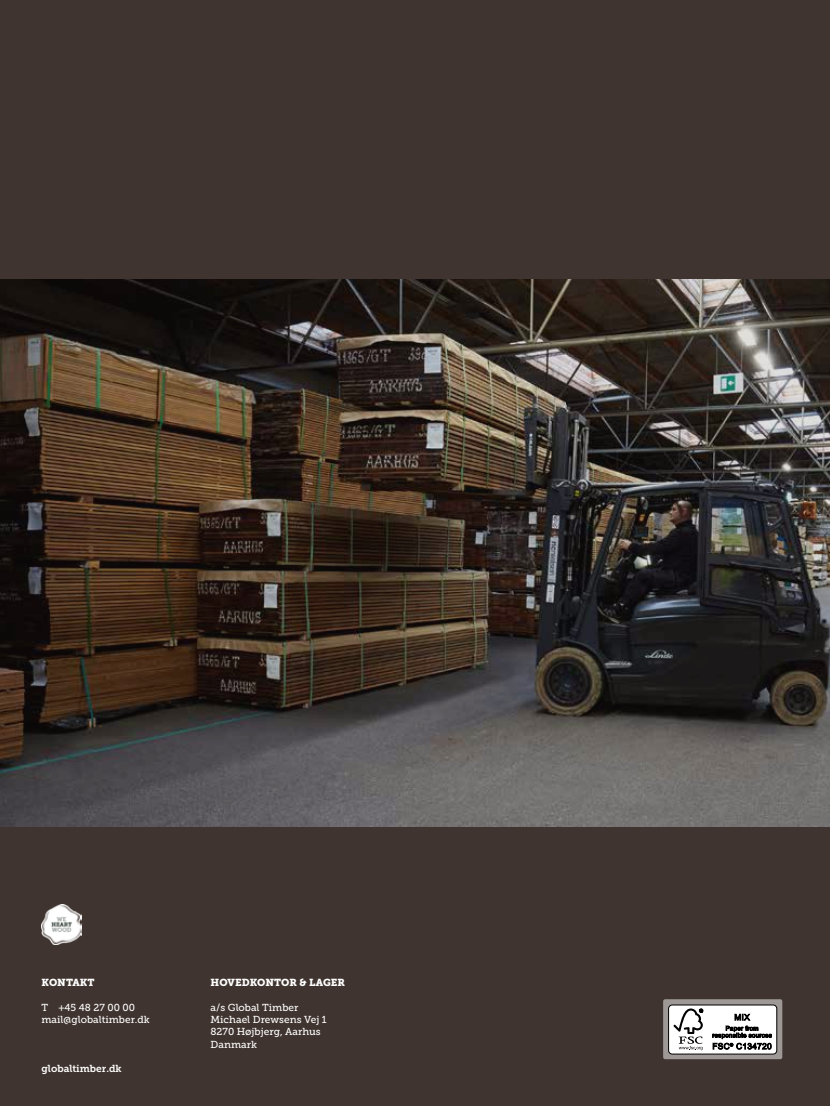
<style>
.page{position:relative;width:830px;height:1106px;background:#fff}
.page>*{position:absolute;margin:0;border:0;box-sizing:border-box;transform-origin:0 0}
.t1{font:10.05px/12.3px "Museo Slab 500";color:#fff}
.t2{font:10.05px "Museo Slab 900";color:#fff}
.t3{font:10.05px "Museo Slab 700";color:#fff}
</style>
<div class="page">
<div style="left:0;top:0;width:829px;height:1106px;background:#3f342f"></div>
<img style="left:0;top:279px;width:829px;height:547px">
<img style="left:41px;top:904px;width:40px;height:41px">
<svg style="left:662px;top:999px;width:120px;height:60px;background:#908b88"></svg>
<div style="left:668px;top:1005px;width:108px;height:49px;background:#fff;border-radius:4px"></div>
<div style="left:668px;top:1004px;width:108px;height:50px;border:1px solid #000;border-radius:4px"></div>
<svg style="left:673px;top:1008px;width:29px;height:42px"></svg>
<svg style="left:712px;top:1013px;width:59px;height:36px"></svg>
<p class="t2" style="left:41px;top:976px;width:55px">KONTAKT</p>
<p class="t1" style="left:41px;top:1001px;width:110px">T +45 48 27 00 00 mail@globaltimber.dk</p>
<p class="t3" style="left:41px;top:1062px;width:82px">globaltimber.dk</p>
<p class="t2" style="left:210px;top:976px;width:136px">HOVEDKONTOR &amp; LAGER</p>
<p class="t1" style="left:210px;top:1001px;width:118px">a/s Global Timber<br>Michael Drewsens Vej 1<br>8270 Højbjerg, Aarhus<br>Danmark</p>
</div>
